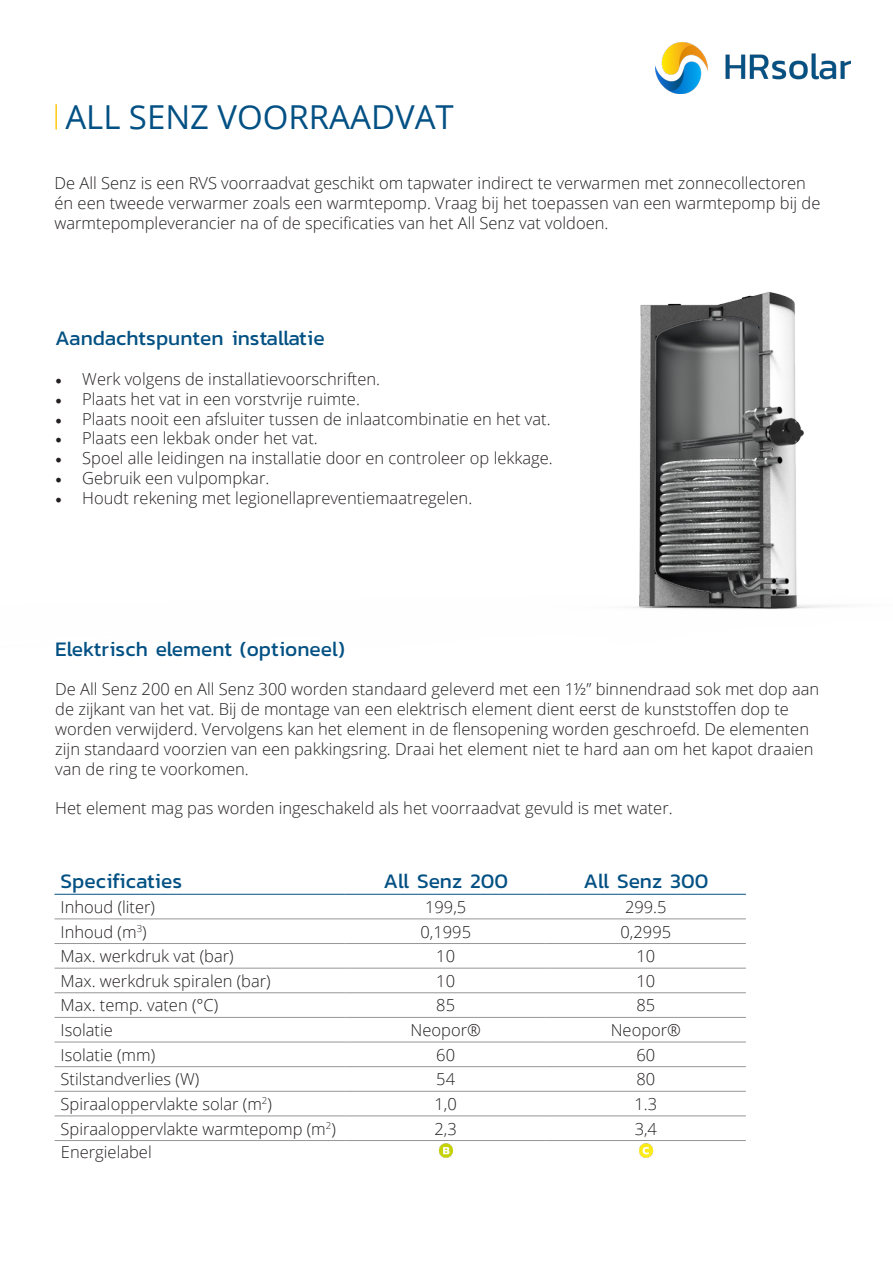
<style>
.page{position:relative;width:893px;height:1263px;background:#fff}
.page>*{position:absolute;margin:0;border:0;box-sizing:border-box;transform-origin:0 0}
.t1{font:33px "Open Sans";color:#035184}
.t2{font:21px "Kanit";color:#035184}
.t3{font:300 16.5px/19.8px "Open Sans";color:#231f20}
.s1{font-family:"Minion Pro";font-weight:400;font-size:18px}
</style>
<div class="page">
<img style="left:655px;top:42px;width:195px;height:51px">
<hr style="left:55px;top:919px;width:291px;height:1px;background:#969696">
<hr style="left:346px;top:919px;width:200px;height:1px;background:#969696">
<hr style="left:546px;top:919px;width:200px;height:1px;background:#969696">
<hr style="left:346px;top:943px;width:200px;height:1px;background:#969696">
<hr style="left:546px;top:943px;width:200px;height:1px;background:#969696">
<hr style="left:346px;top:968px;width:200px;height:1px;background:#969696">
<hr style="left:546px;top:968px;width:200px;height:1px;background:#969696">
<hr style="left:346px;top:992px;width:200px;height:1px;background:#969696">
<hr style="left:546px;top:992px;width:200px;height:1px;background:#969696">
<hr style="left:346px;top:1017px;width:200px;height:1px;background:#969696">
<hr style="left:546px;top:1017px;width:200px;height:1px;background:#969696">
<hr style="left:346px;top:1042px;width:200px;height:1px;background:#969696">
<hr style="left:546px;top:1042px;width:200px;height:1px;background:#969696">
<hr style="left:346px;top:1066px;width:200px;height:1px;background:#969696">
<hr style="left:546px;top:1066px;width:200px;height:1px;background:#969696">
<hr style="left:346px;top:1091px;width:200px;height:1px;background:#969696">
<hr style="left:546px;top:1091px;width:200px;height:1px;background:#969696">
<hr style="left:55px;top:943px;width:291px;height:1px;background:#969696">
<hr style="left:55px;top:968px;width:291px;height:1px;background:#969696">
<hr style="left:55px;top:992px;width:291px;height:1px;background:#969696">
<hr style="left:55px;top:1017px;width:291px;height:1px;background:#969696">
<hr style="left:55px;top:1042px;width:291px;height:1px;background:#969696">
<hr style="left:55px;top:1066px;width:291px;height:1px;background:#969696">
<hr style="left:55px;top:1091px;width:291px;height:1px;background:#969696">
<hr style="left:55px;top:1116px;width:291px;height:1px;background:#969696">
<hr style="left:346px;top:1116px;width:200px;height:1px;background:#969696">
<hr style="left:546px;top:1116px;width:200px;height:1px;background:#969696">
<hr style="left:55px;top:1140px;width:291px;height:1px;background:#969696">
<hr style="left:346px;top:1140px;width:200px;height:1px;background:#969696">
<hr style="left:546px;top:1140px;width:200px;height:1px;background:#969696">
<hr style="left:55px;top:894px;width:291px;height:1px;background:#035184">
<hr style="left:346px;top:894px;width:200px;height:1px;background:#035184">
<hr style="left:546px;top:894px;width:200px;height:1px;background:#035184">
<img style="left:438px;top:1143px;width:15px;height:15px">
<img style="left:639px;top:1143px;width:15px;height:15px">
<img style="left:55px;top:93px;width:782px;height:516px">
<h1 class="t1" style="left:65px;top:95px;width:390px">ALL SENZ VOORRAADVAT</h1>
<p class="t3" style="left:55px;top:173px;width:767px">De All Senz is een RVS voorraadvat geschikt om tapwater indirect te verwarmen met zonnecollectoren én een tweede verwarmer zoals een warmtepomp. Vraag bij het toepassen van een warmtepomp bij de warmtepompleverancier na of de specificaties van het All Senz vat voldoen.</p>
<p class="t2" style="left:55px;top:323px;width:271px">Aandachtspunten installatie</p>
<p class="t3" style="left:55px;top:369px;width:326px"><span class="s1">•</span> Werk volgens de installatievoorschriften.</p>
<p class="t3" style="left:55px;top:388px;width:306px"><span class="s1">•</span> Plaats het vat in een vorstvrije ruimte.</p>
<p class="t3" style="left:55px;top:408px;width:497px"><span class="s1">•</span> Plaats nooit een afsluiter tussen de inlaatcombinatie en het vat.</p>
<p class="t3" style="left:55px;top:428px;width:264px"><span class="s1">•</span> Plaats een lekbak onder het vat.</p>
<p class="t3" style="left:55px;top:448px;width:499px"><span class="s1">•</span> Spoel alle leidingen na installatie door en controleer op lekkage.</p>
<p class="t3" style="left:55px;top:468px;width:216px"><span class="s1">•</span> Gebruik een vulpompkar.</p>
<p class="t3" style="left:55px;top:487px;width:418px"><span class="s1">•</span> Houdt rekening met legionellapreventiemaatregelen.</p>
<p class="t2" style="left:55px;top:633px;width:291px">Elektrisch element (optioneel)</p>
<p class="t3" style="left:55px;top:679px;width:765px">De All Senz 200 en All Senz 300 worden standaard geleverd met een 1½” binnendraad sok met dop aan de zijkant van het vat. Bij de montage van een elektrisch element dient eerst de kunststoffen dop te worden verwijderd. Vervolgens kan het element in de flensopening worden geschroefd. De elementen zijn standaard voorzien van een pakkingsring. Draai het element niet te hard aan om het kapot draaien van de ring te voorkomen.</p>
<p class="t3" style="left:55px;top:798px;width:619px">Het element mag pas worden ingeschakeld als het voorraadvat gevuld is met water.</p>
<p class="t2" style="left:61px;top:866px;width:123px">Specificaties</p>
<p class="t2" style="left:383px;top:866px;width:126px">All Senz 200</p>
<p class="t2" style="left:583px;top:866px;width:127px">All Senz 300</p>
<p class="t3" style="left:61px;top:896px;width:96px">Inhoud (liter)</p>
<p class="t3" style="left:425px;top:896px;width:43px">199,5</p>
<p class="t3" style="left:625px;top:896px;width:43px">299.5</p>
<p class="t3" style="left:61px;top:921px;width:88px">Inhoud (m<sup>3</sup>)</p>
<p class="t3" style="left:420px;top:921px;width:52px">0,1995</p>
<p class="t3" style="left:620px;top:921px;width:52px">0,2995</p>
<p class="t3" style="left:61px;top:946px;width:175px">Max. werkdruk vat (bar)</p>
<p class="t3" style="left:436px;top:946px;width:20px">10</p>
<p class="t3" style="left:636px;top:946px;width:20px">10</p>
<p class="t3" style="left:61px;top:970px;width:212px">Max. werkdruk spiralen (bar)</p>
<p class="t3" style="left:436px;top:970px;width:20px">10</p>
<p class="t3" style="left:636px;top:970px;width:20px">10</p>
<p class="t3" style="left:61px;top:995px;width:159px">Max. temp. vaten (°C)</p>
<p class="t3" style="left:436px;top:995px;width:20px">85</p>
<p class="t3" style="left:636px;top:995px;width:20px">85</p>
<p class="t3" style="left:61px;top:1020px;width:54px">Isolatie</p>
<p class="t3" style="left:411px;top:1020px;width:72px">Neopor®</p>
<p class="t3" style="left:611px;top:1020px;width:72px">Neopor®</p>
<p class="t3" style="left:61px;top:1044px;width:96px">Isolatie (mm)</p>
<p class="t3" style="left:436px;top:1044px;width:20px">60</p>
<p class="t3" style="left:636px;top:1044px;width:20px">60</p>
<p class="t3" style="left:61px;top:1069px;width:140px">Stilstandverlies (W)</p>
<p class="t3" style="left:436px;top:1069px;width:20px">54</p>
<p class="t3" style="left:636px;top:1069px;width:20px">80</p>
<p class="t3" style="left:61px;top:1093px;width:213px">Spiraaloppervlakte solar (m<sup>2</sup>)</p>
<p class="t3" style="left:435px;top:1093px;width:24px">1,0</p>
<p class="t3" style="left:634px;top:1093px;width:24px">1.3</p>
<p class="t3" style="left:61px;top:1118px;width:277px">Spiraaloppervlakte warmtepomp (m<sup>2</sup>)</p>
<p class="t3" style="left:435px;top:1118px;width:24px">2,3</p>
<p class="t3" style="left:635px;top:1118px;width:24px">3,4</p>
<p class="t3" style="left:61px;top:1142px;width:92px">Energielabel</p>
</div>
